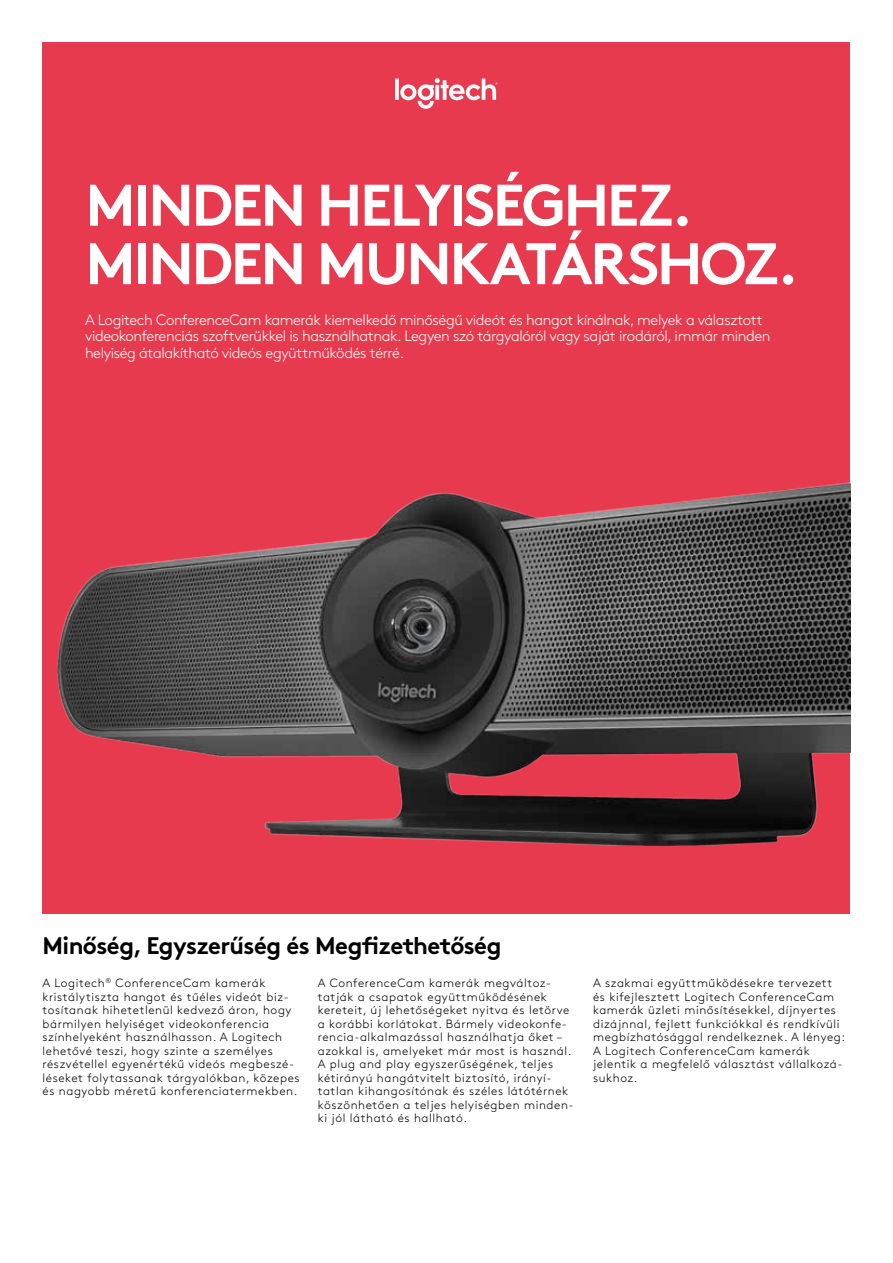
<style>
.page{position:relative;width:893px;height:1263px;background:#fff}
.page>*{position:absolute;margin:0;border:0;box-sizing:border-box;transform-origin:0 0}
.t1{font:700 58.5px/58.5px "Brown Pro";letter-spacing:-.04em;color:#fff}
.t2{font:700 24px "Brown Pro";letter-spacing:-.025em;color:#000}
.t3{font:300 15px/16.5px "Brown Pro";letter-spacing:-.025em;color:#fff}
.t4{font:300 12px/13.5px "Brown Pro";letter-spacing:.05em;color:#000}
</style>
<div class="page">
<div style="left:43px;top:43px;width:807px;height:871px;background:#e83a4e"></div>
<img style="left:57px;top:482px;width:793px;height:364px">
<svg style="left:395px;top:78px;width:103px;height:31px"></svg>
<h1 class="t1" style="left:85px;top:170px;width:715px">MINDEN HELYISÉGHEZ.<br>MINDEN MUNKATÁRSHOZ.</h1>
<p class="t3" style="left:85px;top:310px;width:687px">A Logitech ConferenceCam kamerák kiemelkedő minőségű videót és hangot kínálnak, melyek a választott videokonferenciás szoftverükkel is használhatnak. Legyen szó tárgyalóról vagy saját irodáról, immár minden helyiség átalakítható videós együttműködés térré.</p>
<h2 class="t2" style="left:43px;top:926px;width:460px">Minőség, Egyszerűség és Megfizethetőség</h2>
<p class="t4" style="left:43px;top:975px;width:259px">A Logitech<sup>®</sup> ConferenceCam kamerák kristálytiszta hangot és tűéles videót biz&shy;tosítanak hihetetlenül kedvező áron, hogy bármilyen helyiséget videokonferencia színhelyeként használhasson. A Logitech lehetővé teszi, hogy szinte a személyes részvétellel egyenértékű videós megbeszé&shy;léseket folytassanak tárgyalókban, közepes és nagyobb méretű konferenciatermekben.</p>
<p class="t4" style="left:318px;top:975px;width:257px">A ConferenceCam kamerák megváltoz&shy;tatják a csapatok együttműködésének kereteit, új lehetőségeket nyitva és letörve a korábbi korlátokat. Bármely videokonfe&shy;rencia-alkalmazással használhatja őket – azokkal is, amelyeket már most is használ.<br>A plug and play egyszerűségének, teljes kétirányú hangátvitelt biztosító, irányí&shy;tatlan kihangosítónak és széles látótérnek köszönhetően a teljes helyiségben minden&shy;ki jól látható és hallható.</p>
<p class="t4" style="left:593px;top:975px;width:254px">A szakmai együttműködésekre tervezett és kifejlesztett Logitech ConferenceCam kamerák üzleti minősítésekkel, díjnyertes dizájnnal, fejlett funkciókkal és rendkívüli megbízhatósággal rendelkeznek. A lényeg:<br>A Logitech ConferenceCam kamerák jelentik a megfelelő választást vállalkozá&shy;sukhoz.</p>
</div>
